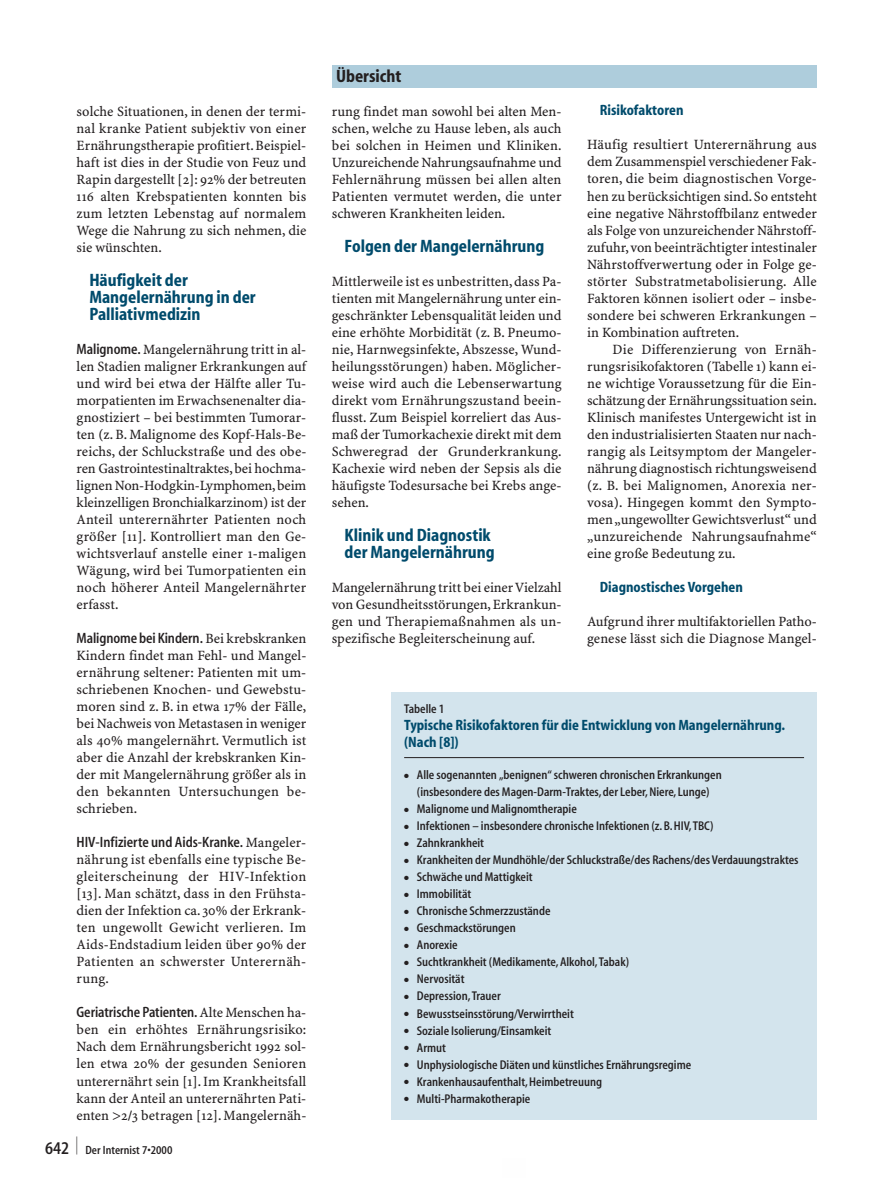
<style>
.page{position:relative;width:893px;height:1178px;background:#fff}
.page>*{position:absolute;margin:0;border:0;box-sizing:border-box;transform-origin:0 0}
.t1{font:700 18px/17px "Myriad";color:#004b6c}
.t2{font:700 18px "Myriad";color:#231f20}
.t3{font:600 18px "Myriad";color:#231f20;scale:.38 1}
.t4{font:600 15px "Myriad";letter-spacing:-.005em;color:#231f20}
.t5{font:700 15px/17px "Myriad";color:#004b6c}
.t6{font:14.25px/17px "S Minion Plus";color:#231f20;text-align:justify}
.t7{font:600 12.75px/17px "Myriad";color:#231f20;text-align:center}
.t8{font:600 12px "Myriad";color:#231f20}
.s1{font-family:"Myriad";font-weight:600;font-size:15px}
.s2{font-family:"S Minion Plus";font-weight:400;font-size:14.25px}
.s3{font-size:18px}
</style>
<div class="page">
<div style="left:332px;top:65px;width:484px;height:22px;background:#aecddc"></div>
<div style="left:391px;top:692px;width:425px;height:427px;background:#d3e4ed"></div>
<hr style="left:404px;top:757px;width:400px;height:1px;background:#231f20">
<p class="t6" style="left:77px;top:104px;width:231px">solche Situationen, in denen der termi&shy;nal kranke Patient subjektiv von einer Ernährungstherapie profitiert. Beispiel&shy;haft ist dies in der Studie von Feuz und Rapin dargestellt [2]: 92% der betreuten 116 alten Krebspatienten konnten bis zum letzten Lebenstag auf normalem Wege die Nahrung zu sich nehmen, die sie wünschten.</p>
<p class="t1" style="left:89px;top:273px;width:168px">Häufigkeit der<br>Mangelernährung in der<br>Palliativmedizin</p>
<p class="t6" style="left:77px;top:342px;width:231px"><span class="s1">Malignome.</span> Mangelernährung tritt in al&shy;len Stadien maligner Erkrankungen auf und wird bei etwa der Hälfte aller Tu&shy;morpatienten im Erwachsenenalter dia&shy;gnostiziert – bei bestimmten Tumorar&shy;ten (z. B. Malignome des Kopf-Hals-Be&shy;reichs, der Schluckstraße und des obe&shy;ren Gastrointestinaltraktes,bei hochma&shy;lignen Non-Hodgkin-Lymphomen,beim kleinzelligen Bronchialkarzinom) ist der Anteil unterernährter Patienten noch größer [11]. Kontrolliert man den Ge&shy;wichtsverlauf anstelle einer 1-maligen Wägung, wird bei Tumorpatienten ein noch höherer Anteil Mangelernährter erfasst.</p>
<p class="t4" style="left:77px;top:632px;width:231px">Malignome bei Kindern. <span class="s2">Bei krebskranken</span></p>
<p class="t6" style="left:77px;top:648px;width:231px">Kindern findet man Fehl- und Mangel&shy;ernährung seltener: Patienten mit um&shy;schriebenen Knochen- und Gewebstu&shy;moren sind z. B. in etwa 17% der Fälle, bei Nachweis von Metastasen in weniger als 40% mangelernährt. Vermutlich ist aber die Anzahl der krebskranken Kin&shy;der mit Mangelernährung größer als in den bekannten Untersuchungen be&shy;schrieben.</p>
<p class="t4" style="left:77px;top:836px;width:231px">HIV-Infizierte und Aids-Kranke. <span class="s2">Mangeler-</span></p>
<p class="t6" style="left:77px;top:852px;width:231px">nährung ist ebenfalls eine typische Be&shy;gleiterscheinung der HIV-Infektion [13]. Man schätzt, dass in den Frühsta&shy;dien der Infektion ca. 30% der Erkrank&shy;ten ungewollt Gewicht verlieren. Im Aids-Endstadium leiden über 90% der Patienten an schwerster Unterernäh&shy;rung.</p>
<p class="t4" style="left:77px;top:1006px;width:231px">Geriatrische Patienten.<span class="s2">Alte Menschen ha-</span></p>
<p class="t6" style="left:77px;top:1022px;width:231px">ben ein erhöhtes Ernährungsrisiko:<br>Nach dem Ernährungsbericht 1992 sol&shy;len etwa 20% der gesunden Senioren unterernährt sein [1]. Im Krankheitsfall kann der Anteil an unterernährten Pati&shy;enten &gt;2/3 betragen [12]. Mangelernäh-</p>
<p class="t3" style="left:76px;top:1136px;width:5px">|</p>
<p class="t8" style="left:45px;top:1144px;width:129px"><span class="s3">642</span> Der Internist 7•2000</p>
<p class="t2" style="left:336px;top:69px;width:67px">Übersicht</p>
<p class="t6" style="left:332px;top:104px;width:231px">rung findet man sowohl bei alten Men&shy;schen, welche zu Hause leben, als auch bei solchen in Heimen und Kliniken.<br>Unzureichende Nahrungsaufnahme und Fehlernährung müssen bei allen alten Patienten vermutet werden, die unter schweren Krankheiten leiden.</p>
<p class="t1" style="left:344px;top:239px;width:201px">Folgen der Mangelernährung</p>
<p class="t6" style="left:332px;top:274px;width:231px">Mittlerweile ist es unbestritten, dass Pa&shy;tienten mit Mangelernährung unter ein&shy;geschränkter Lebensqualität leiden und eine erhöhte Morbidität (z. B. Pneumo&shy;nie, Harnwegsinfekte, Abszesse, Wund&shy;heilungsstörungen) haben. Möglicher&shy;weise wird auch die Lebenserwartung direkt vom Ernährungszustand beein&shy;flusst. Zum Beispiel korreliert das Aus&shy;maß der Tumorkachexie direkt mit dem Schweregrad der Grunderkrankung.<br>Kachexie wird neben der Sepsis als die häufigste Todesursache bei Krebs ange&shy;sehen.</p>
<p class="t1" style="left:344px;top:528px;width:152px">Klinik und Diagnostik der Mangelernährung</p>
<p class="t6" style="left:332px;top:580px;width:231px">Mangelernährung tritt bei einer Vielzahl von Gesundheitsstörungen, Erkrankun&shy;gen und Therapiemaßnahmen als un&shy;spezifische Begleiterscheinung auf.</p>
<p class="t5" style="left:600px;top:103px;width:85px">Risikofaktoren</p>
<p class="t6" style="left:587px;top:137px;width:231px">Häufig resultiert Unterernährung aus dem Zusammenspiel verschiedener Fak&shy;toren, die beim diagnostischen Vorge&shy;hen zu berücksichtigen sind. So entsteht eine negative Nährstoffbilanz entweder als Folge von unzureichender Nährstoff&shy;zufuhr, von beeinträchtigter intestinaler Nährstoffverwertung oder in Folge ge&shy;störter Substratmetabolisierung. Alle Faktoren können isoliert oder – insbe&shy;sondere bei schweren Erkrankungen – in Kombination auftreten.</p>
<p class="t6" style="left:587px;top:341px;width:231px;text-indent:26px">Die Differenzierung von Ernäh&shy;rungsrisikofaktoren (Tabelle 1) kann ei&shy;ne wichtige Voraussetzung für die Ein&shy;schätzung der Ernährungssituation sein.<br>Klinisch manifestes Untergewicht ist in den industrialisierten Staaten nur nach&shy;rangig als Leitsymptom der Mangeler&shy;nährung diagnostisch richtungsweisend (z. B. bei Malignomen, Anorexia ner&shy;vosa). Hingegen kommt den Sympto&shy;men „ungewollter Gewichtsverlust“ und „unzureichende Nahrungsaufnahme“ eine große Bedeutung zu.</p>
<p class="t5" style="left:600px;top:580px;width:145px">Diagnostisches Vorgehen</p>
<p class="t6" style="left:587px;top:614px;width:231px">Aufgrund ihrer multifaktoriellen Patho&shy;genese lässt sich die Diagnose Mangel-</p>
<p class="t7" style="left:404px;top:701px;width:42px">Tabelle 1</p>
<p class="t5" style="left:404px;top:718px;width:382px">Typische Risikofaktoren für die Entwicklung von Mangelernährung. (Nach [8])</p>
<p class="t7" style="left:404px;top:767px;width:319px">● Alle sogenannten „benignen“ schweren chronischen Erkrankungen (insbesondere des Magen-Darm-Traktes, der Leber, Niere, Lunge)</p>
<p class="t7" style="left:404px;top:801px;width:174px">● Malignome und Malignomtherapie</p>
<p class="t7" style="left:404px;top:818px;width:311px">● Infektionen – insbesondere chronische Infektionen (z.B.HIV,TBC)</p>
<p class="t7" style="left:404px;top:835px;width:81px">● Zahnkrankheit</p>
<p class="t7" style="left:404px;top:852px;width:396px">● Krankheiten der Mundhöhle/der Schluckstraße/des Rachens/des Verdauungstraktes</p>
<p class="t7" style="left:404px;top:869px;width:130px">● Schwäche und Mattigkeit</p>
<p class="t7" style="left:404px;top:886px;width:69px">● Immobilität</p>
<p class="t7" style="left:404px;top:903px;width:148px">● Chronische Schmerzzustände</p>
<p class="t7" style="left:404px;top:921px;width:113px">● Geschmackstörungen</p>
<p class="t7" style="left:404px;top:938px;width:55px">● Anorexie</p>
<p class="t7" style="left:404px;top:955px;width:226px">● Suchtkrankheit (Medikamente, Alkohol,Tabak)</p>
<p class="t7" style="left:404px;top:972px;width:62px">● Nervosität</p>
<p class="t7" style="left:404px;top:989px;width:98px">● Depression,Trauer</p>
<p class="t7" style="left:404px;top:1006px;width:171px">● Bewusstseinsstörung/Verwirrtheit</p>
<p class="t7" style="left:404px;top:1023px;width:149px">● Soziale Isolierung/Einsamkeit</p>
<p class="t7" style="left:404px;top:1040px;width:43px">● Armut</p>
<p class="t7" style="left:404px;top:1057px;width:288px">● Unphysiologische Diäten und künstliches Ernährungsregime</p>
<p class="t7" style="left:404px;top:1074px;width:199px">● Krankenhausaufenthalt, Heimbetreuung</p>
<p class="t7" style="left:404px;top:1091px;width:128px">● Multi-Pharmakotherapie</p>
</div>
